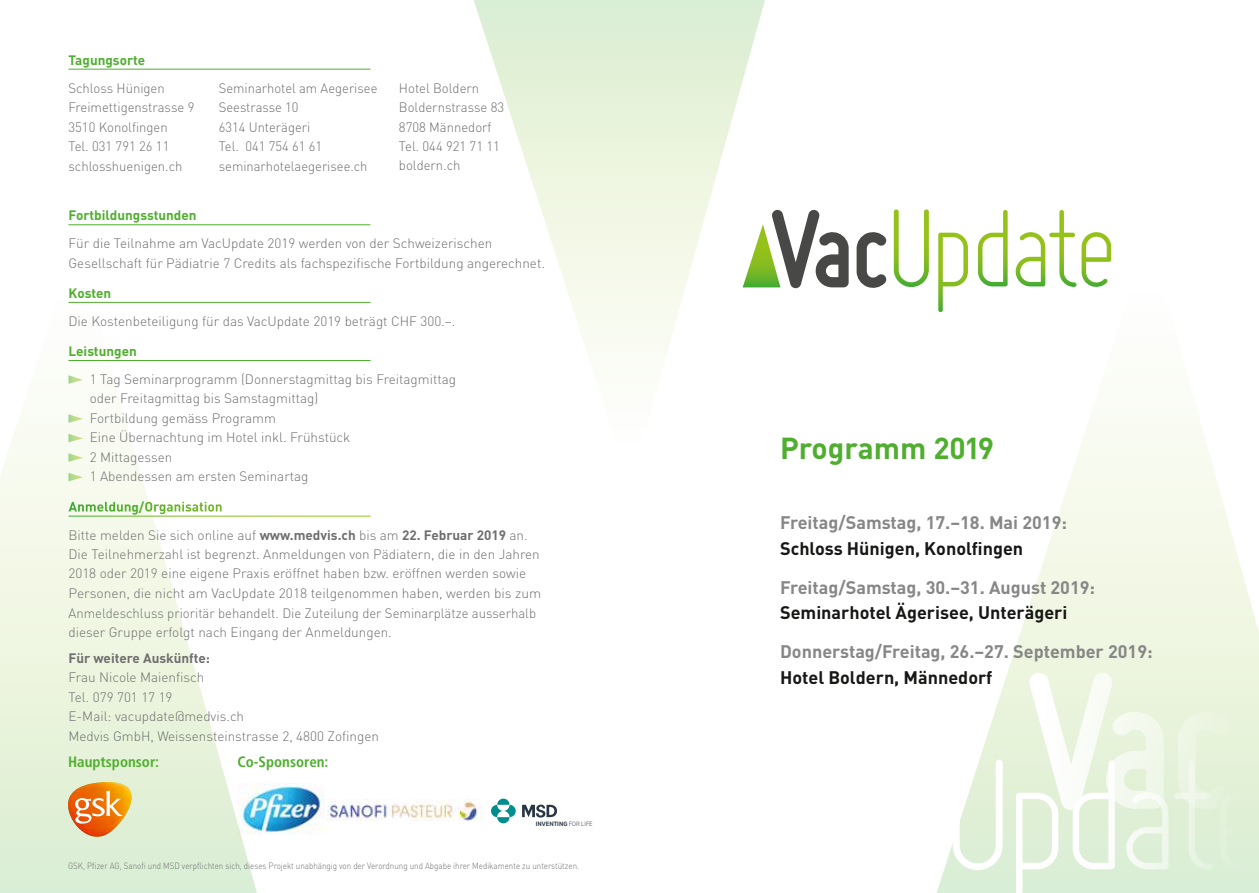
<style>
.page{position:relative;width:1259px;height:893px;background:#fff}
.page>*{position:absolute;margin:0;border:0;box-sizing:border-box;transform-origin:0 0}
.t1{font:700 30px "DIN";color:#50ae2f}
.t2{font:700 18px "DIN";color:#868786}
.t3{font:700 18px "DIN";color:#181716}
.t4{font:700 condensed 15px "Frutiger LT Std";color:#50ae2f}
.t5{font:300 13.5px/19.5px "DIN";color:#6e6e6e}
.t6{font:300 13.5px/19.5px "DIN";color:#6e6e6e;scale:.96 1}
.t7{font:700 13.5px "DIN";color:#50ae2f}
.t8{font:700 13.5px "DIN";color:#6e6e6e}
.t9{font:300 9px "DIN";color:#6e6e6e;scale:.89 1}
.t10{font:700 5.7px "Invention";color:#293745}
.s1{font-weight:700;color:#fff}
.s2{font-weight:700;color:#50ae2f}
.s3{font-weight:700}
.s4{font-weight:300}
</style>
<div class="page">
<svg style="left:0;top:301px;width:261px;height:592px"></svg>
<svg style="left:936px;top:234px;width:323px;height:659px"></svg>
<svg style="left:952px;top:760px;width:50px;height:110px"></svg>
<svg style="left:1016px;top:672px;width:152px;height:221px"></svg>
<svg style="left:1174px;top:709px;width:85px;height:163px;background:#e3f1d9"></svg>
<svg style="left:856px;top:232px;width:30px;height:56px"></svg>
<svg style="left:768px;top:209px;width:80px;height:79px"></svg>
<svg style="left:894px;top:209px;width:35px;height:78px"></svg>
<svg style="left:938px;top:233px;width:30px;height:79px"></svg>
<svg style="left:978px;top:210px;width:29px;height:76px"></svg>
<svg style="left:1015px;top:210px;width:96px;height:78px"></svg>
<svg style="left:474px;top:0;width:294px;height:358px"></svg>
<hr style="left:68px;top:69px;width:302px;height:1px;background:#50ae2f">
<hr style="left:68px;top:224px;width:302px;height:1px;background:#50ae2f">
<hr style="left:68px;top:302px;width:302px;height:1px;background:#50ae2f">
<hr style="left:68px;top:360px;width:302px;height:1px;background:#50ae2f">
<hr style="left:68px;top:516px;width:302px;height:1px;background:#fff">
<svg style="left:68px;top:375px;width:15px;height:9px"></svg>
<svg style="left:68px;top:414px;width:15px;height:9px"></svg>
<svg style="left:68px;top:434px;width:15px;height:8px"></svg>
<svg style="left:68px;top:453px;width:15px;height:9px"></svg>
<svg style="left:68px;top:473px;width:15px;height:8px"></svg>
<svg style="left:68px;top:782px;width:64px;height:55px;background:#eba055"></svg>
<img style="left:238px;top:783px;width:86px;height:52px">
<img style="left:328px;top:799px;width:153px;height:21px">
<svg style="left:522px;top:805px;width:35px;height:13px"></svg>
<svg style="left:491px;top:799px;width:25px;height:24px"></svg>
<p class="t7" style="left:68px;top:51px;width:78px">Tagungsorte</p>
<p class="t5" style="left:68px;top:78px;width:127px">Schloss Hünigen<br>Freimettigenstrasse 9<br>3510 Konolfingen<br>Tel. 031 791 26 11 schlosshuenigen.ch</p>
<p class="t7" style="left:68px;top:206px;width:130px">Fortbildungsstunden</p>
<p class="t5" style="left:68px;top:233px;width:478px">Für die Teilnahme am VacUpdate 2019 werden von der Schweizerischen<br>Gesellschaft für Pädiatrie 7 Credits als fachspezifische Fortbildung angerechnet.</p>
<p class="t7" style="left:68px;top:284px;width:44px">Kosten</p>
<p class="t5" style="left:68px;top:311px;width:388px">Die Kostenbeteiligung für das VacUpdate 2019 beträgt CHF 300.–.</p>
<p class="t7" style="left:68px;top:342px;width:70px">Leistungen</p>
<p class="t5" style="left:90px;top:369px;width:368px">1 Tag Seminarprogramm (Donnerstagmittag bis Freitagmittag oder Freitagmittag bis Samstagmittag)<br>Fortbildung gemäss Programm<br>Eine Übernachtung im Hotel inkl. Frühstück<br>2 Mittagessen<br>1 Abendessen am ersten Seminartag</p>
<p class="t5" style="left:68px;top:492px;width:461px;line-height:28px"><span class="s1">Anmeldun</span><span class="s2">g/</span><span class="s1">Organisation<br></span>Bitte melden Sie sich online auf <span class="s3">www.medvis.ch</span> bis am <span class="s3">22. Februar 2019</span> an.</p>
<p class="t5" style="left:68px;top:544px;width:474px">Die Teilnehmerzahl ist begrenzt. Anmeldungen von Pädiatern, die in den Jahren 2018 oder 2019 eine eigene Praxis eröffnet haben bzw. eröffnen werden sowie Personen, die nicht am VacUpdate 2018 teilgenommen haben, werden bis zum Anmeldeschluss prioritär behandelt. Die Zuteilung der Seminarplätze ausserhalb dieser Gruppe erfolgt nach Eingang der Anmeldungen.</p>
<p class="t8" style="left:68px;top:649px;width:143px">Für weitere Auskünfte:</p>
<p class="t5" style="left:68px;top:668px;width:312px">Frau Nicole Maienfisch<br>Tel. 079 701 17 19<br>E-Mail: vacupdate@medvis.ch<br>Medvis GmbH, Weissensteinstrasse 2, 4800 Zofingen</p>
<p class="t6" style="left:219px;top:78px;width:167px">Seminarhotel am Aegerisee<br>Seestrasse 10<br>6314 Unterägeri<br>Tel. 041 754 61 61 seminarhotelaegerisee.ch</p>
<p class="t5" style="left:399px;top:78px;width:107px">Hotel Boldern<br>Boldernstrasse 83<br>8708 Männedorf<br>Tel. 044 921 71 11 boldern.ch</p>
<p class="t4" style="left:68px;top:752px;width:93px">Hauptsponsor:</p>
<p class="t4" style="left:237px;top:752px;width:92px">Co-Sponsoren:</p>
<p class="t10" style="left:536px;top:820px;width:58px">INVENTING <span class="s4">FOR LIFE</span></p>
<p class="t9" style="left:68px;top:861px;width:576px">GSK, Pfizer AG, Sanofi und MSD verpflichten sich, dieses Projekt unabhängig von der Verordnung und Abgabe ihrer Medikamente zu unterstützen.</p>
<h1 class="t1" style="left:780px;top:428px;width:216px">Programm 2019</h1>
<h2 class="t2" style="left:780px;top:511px;width:288px">Freitag/Samstag, 17.–18. Mai 2019:</h2>
<h2 class="t3" style="left:780px;top:537px;width:245px">Schloss Hünigen, Konolfingen</h2>
<h2 class="t2" style="left:780px;top:575px;width:317px">Freitag/Samstag, 30.–31. August 2019:</h2>
<h2 class="t3" style="left:780px;top:601px;width:289px">Seminarhotel Ägerisee, Unterägeri</h2>
<h2 class="t2" style="left:780px;top:640px;width:374px">Donnerstag/Freitag, 26.–27. September 2019:</h2>
<h2 class="t3" style="left:780px;top:666px;width:214px">Hotel Boldern, Männedorf</h2>
</div>
